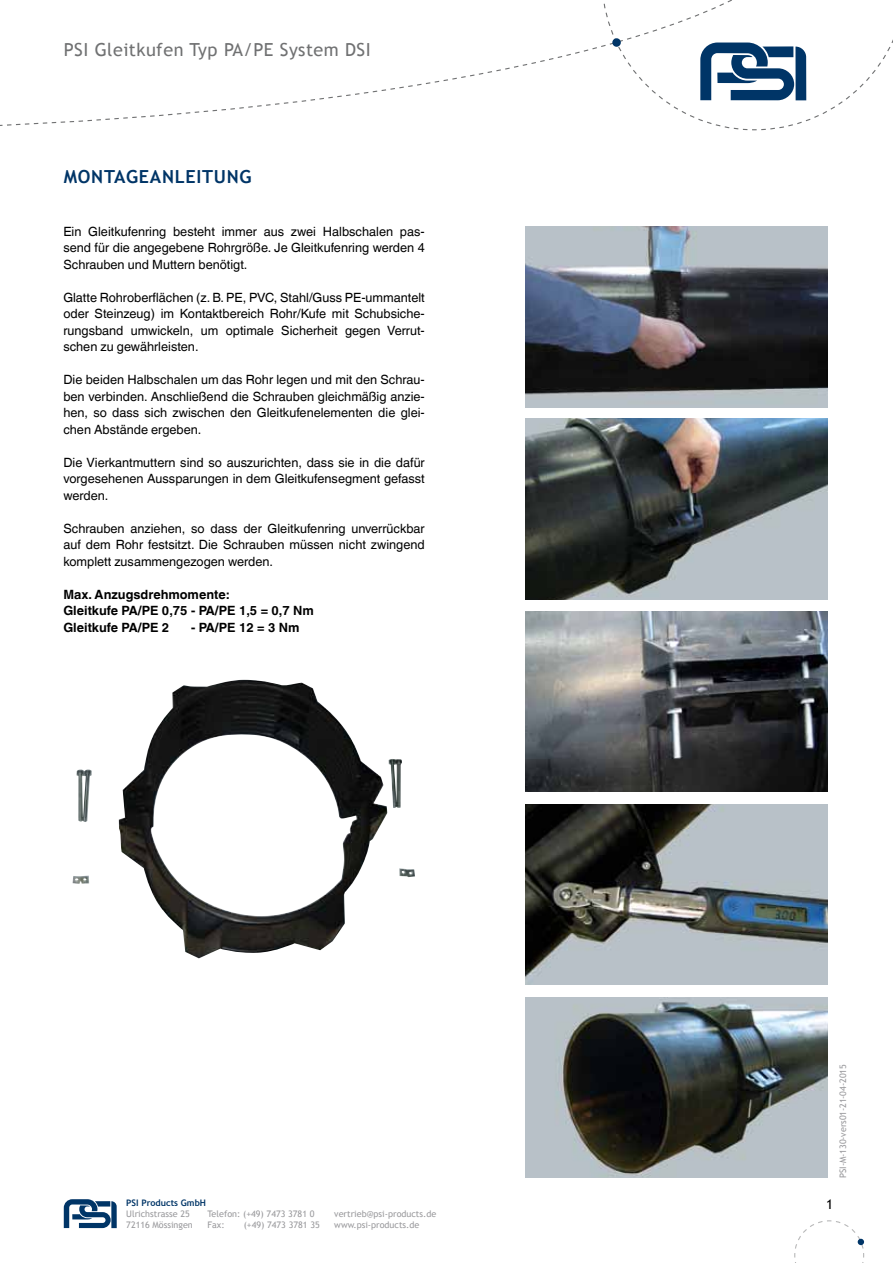
<style>
.page{position:relative;width:893px;height:1263px;background:#fff}
.page>*{position:absolute;margin:0;border:0;box-sizing:border-box;transform-origin:0 0}
.t1{font:18px "Trebuchet MS";letter-spacing:.025em;color:#707172}
.t2{font:700 18px "Trebuchet MS";letter-spacing:.04em;color:#003567}
.t3{font:13.5px "Trebuchet MS";color:#000}
.t4{font:12.75px/16.5px "Helvetica World";color:#000;text-align:justify}
.t5{font:700 12.75px/16.5px "Helvetica World";color:#000}
.t6{font:9px/10.5px "Trebuchet MS";color:#9a9a9d}
.t7{font:700 9px "Trebuchet MS";color:#003567}
</style>
<div class="page">
<svg style="left:794px;top:1220px;width:71px;height:43px"></svg>
<svg style="left:64px;top:1199px;width:53px;height:29px"></svg>
<svg style="left:772px;top:39px;width:121px;height:91px"></svg>
<svg style="left:0;top:0;width:772px;height:131px"></svg>
<div style="left:612px;top:38px;width:9px;height:9px;background:#003567;border-radius:50%"></div>
<img style="left:526px;top:227px;width:302px;height:180px">
<img style="left:526px;top:419px;width:302px;height:181px">
<img style="left:526px;top:611px;width:302px;height:181px">
<img style="left:526px;top:804px;width:302px;height:181px">
<img style="left:526px;top:997px;width:302px;height:181px">
<img style="left:73px;top:680px;width:342px;height:278px">
<h1 class="t1" style="left:64px;top:39px;width:308px">PSI Gleitkufen Typ PA/PE System DSI</h1>
<h1 class="t2" style="left:64px;top:166px;width:188px">MONTAGEANLEITUNG</h1>
<p class="t4" style="left:63px;top:223px;width:363px">Ein Gleitkufenring besteht immer aus zwei Halbschalen pas&shy;send für die angegebene Rohrgröße. Je Gleitkufenring werden 4<br>Schrauben und Muttern benötigt.</p>
<p class="t4" style="left:63px;top:289px;width:363px">Glatte Rohroberflächen (z. B. PE, PVC, Stahl/Guss PE-ummantelt oder Steinzeug) im Kontaktbereich Rohr/Kufe mit Schubsiche&shy;rungsband umwickeln, um optimale Sicherheit gegen Verrut&shy;schen zu gewährleisten.</p>
<p class="t4" style="left:63px;top:372px;width:363px">Die beiden Halbschalen um das Rohr legen und mit den Schrau&shy;ben verbinden. Anschließend die Schrauben gleichmäßig anzie&shy;hen, so dass sich zwischen den Gleitkufenelementen die glei&shy;chen Abstände ergeben.</p>
<p class="t4" style="left:63px;top:454px;width:363px">Die Vierkantmuttern sind so auszurichten, dass sie in die dafür vorgesehenen Aussparungen in dem Gleitkufensegment gefasst werden.</p>
<p class="t4" style="left:63px;top:520px;width:363px">Schrauben anziehen, so dass der Gleitkufenring unverrückbar auf dem Rohr festsitzt. Die Schrauben müssen nicht zwingend komplett zusammengezogen werden.</p>
<p class="t5" style="left:63px;top:586px;width:252px">Max. Anzugsdrehmomente:<br>Gleitkufe PA/PE 0,75 - PA/PE 1,5 = 0,7 Nm<br>Gleitkufe PA/PE 2</p>
<p class="t5" style="left:191px;top:619px;width:110px">- PA/PE 12 = 3 Nm</p>
<p class="t7" style="left:126px;top:1197px;width:81px">PSI PRODUCTS GMBH</p>
<p class="t6" style="left:126px;top:1209px;width:68px">Ulrichstrasse 25<br>72116 Mössingen</p>
<p class="t6" style="left:207px;top:1209px;width:108px">Telefon: (+49) 7473 3781 0<br>Fax:</p>
<p class="t6" style="left:244px;top:1219px;width:78px">(+49) 7473 3781 35</p>
<p class="t6" style="left:334px;top:1209px;width:103px">vertrieb@psi-products.de www.psi-products.de</p>
<p class="t6" style="left:838px;top:1178px;width:115px;rotate:-90deg">PSI-M-130-vers01-21-04-2015</p>
<p class="t3" style="left:826px;top:1196px;width:9px">1</p>
</div>
